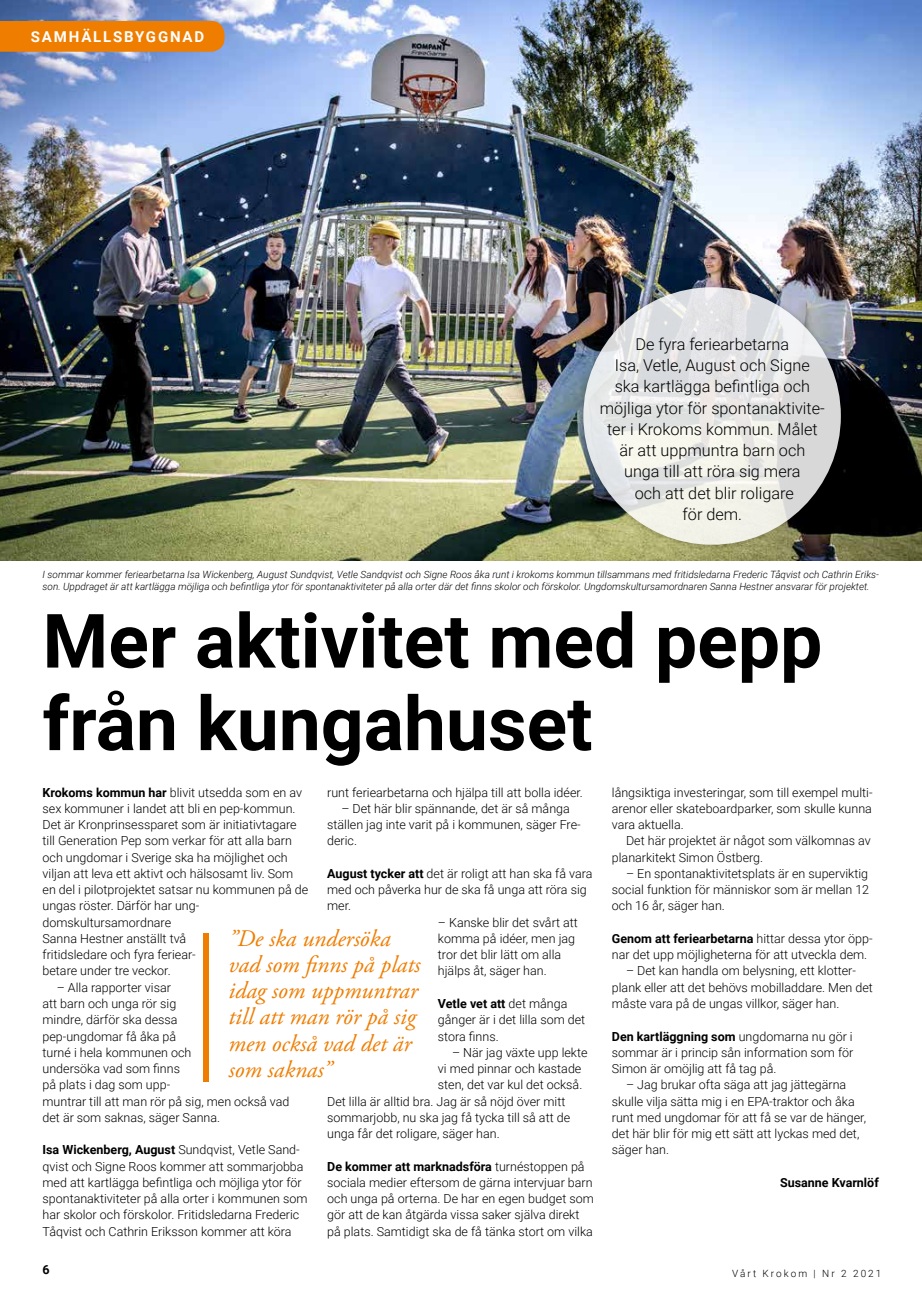
<style>
.page{position:relative;width:922px;height:1312px;background:#fff}
.page>*{position:absolute;margin:0;border:0;box-sizing:border-box;transform-origin:0 0}
.t1{font:700 75px/82.5px "Roboto";color:#000}
.t2{font:italic 23.75px/26.2px "Adobe Garamond Pro";color:#ef7d00}
.t3{font:300 16.25px/21.2px "Roboto";color:#000;text-align:center}
.t4{font:700 15px "Roboto";letter-spacing:.12em;color:#fff}
.t5{font:300 12.5px/16.2px "Roboto";color:#000}
.t6{font:700 12.5px "Roboto";color:#000}
.t7{font:italic 300 10px/12.5px "Roboto";color:#000}
.t8{font:300 10px "Roboto";letter-spacing:.2em;color:#000}
.s1{font-weight:700}
</style>
<div class="page">
<img style="left:0;top:0;width:921px;height:560px">
<div style="left:577px;top:281px;width:269px;height:269px;background:#000;opacity:.3"></div>
<svg style="left:583px;top:287px;width:257px;height:257px;background:#e5e6e4"></svg>
<div style="left:0;top:21px;width:224px;height:31px;background:#ef7d00"></div>
<div style="left:203px;top:932px;width:5px;height:149px;background:#ef7d00"></div>
<p class="t4" style="left:31px;top:26px;width:175px">SAMHÄLLSBYGGNAD</p>
<h3 class="t3" style="left:599px;top:332px;width:226px">De fyra feriearbetarna<br>Isa, Vetle, August och Signe<br>ska kartlägga befintliga och möjliga ytor för spontanaktivite&shy;ter i Krokoms kommun. Målet är att uppmuntra barn och unga till att röra sig mera<br>och att det blir roligare<br>för dem.</h3>
<p class="t7" style="left:43px;top:567px;width:837px">I sommar kommer feriearbetarna Isa Wickenberg, August Sundqvist, Vetle Sandqvist och Signe Roos åka runt i krokoms kommun tillsammans med fritidsledarna Frederic Tåqvist och Cathrin Eriks&shy;son. Uppdraget är att kartlägga möjliga och befintliga ytor för spontanaktiviteter på alla orter där det finns skolor och förskolor. Ungdomskultursamordnaren Sanna Hestner ansvarar för projektet.</p>
<h1 class="t1" style="left:43px;top:596px;width:781px">Mer aktivitet med pepp från kungahuset</h1>
<p class="t5" style="left:327px;top:783px;width:257px">runt feriearbetarna och hjälpa till att bolla idéer.</p>
<p class="t5" style="left:327px;top:799px;width:255px;text-indent:14px">– Det här blir spännande, det är så många ställen jag inte varit på i kommunen, säger Fre&shy;deric.</p>
<p class="t5" style="left:327px;top:864px;width:266px"><span class="s1">August tycker att</span> det är roligt att han ska få vara med och påverka hur de ska få unga att röra sig mer.</p>
<p class="t5" style="left:438px;top:913px;width:141px">– Kanske blir det svårt att komma på idéer, men jag tror det blir lätt om alla hjälps åt, säger han.</p>
<p class="t5" style="left:438px;top:994px;width:149px"><span class="s1">Vetle vet att</span> det många gånger är i det lilla som det stora finns.</p>
<p class="t5" style="left:452px;top:1043px;width:137px">– När jag växte upp lekte</p>
<p class="t5" style="left:438px;top:1059px;width:145px">vi med pinnar och kastade</p>
<p class="t5" style="left:438px;top:1075px;width:146px">sten, det var kul det också.</p>
<p class="t5" style="left:327px;top:1092px;width:239px">Det lilla är alltid bra. Jag är så nöjd över mitt</p>
<p class="t5" style="left:327px;top:1108px;width:244px">sommarjobb, nu ska jag få tycka till så att de</p>
<p class="t5" style="left:327px;top:1124px;width:174px">unga får det roligare, säger han.</p>
<p class="t5" style="left:327px;top:1157px;width:268px"><span class="s1">De kommer att marknadsföra</span> turnéstoppen på sociala medier eftersom de gärna intervjuar barn och unga på orterna. De har en egen budget som gör att de kan åtgärda vissa saker själva direkt på plats. Samtidigt ska de få tänka stort om vilka</p>
<p class="t5" style="left:43px;top:783px;width:267px"><span class="s1">Krokoms kommun har</span> blivit utsedda som en av sex kommuner i landet att bli en pep-kommun.<br>Det är Kronprinsessparet som är initiativtagare till Generation Pep som verkar för att alla barn och ungdomar i Sverige ska ha möjlighet och viljan att leva ett aktivt och hälsosamt liv. Som en del i pilotprojektet satsar nu kommunen på de ungas röster. Därför har ung&shy;domskultursamordnare<br>Sanna Hestner anställt två<br>fritidsledare och fyra feriear-<br>betare under tre veckor.</p>
<p class="t5" style="left:43px;top:978px;width:248px;text-indent:14px">– Alla rapporter visar<br>att barn och unga rör sig<br>mindre, därför ska dessa<br>pep-ungdomar få åka på<br>turné i hela kommunen och<br>undersöka vad som finns<br>på plats i dag som upp-<br>muntrar till att man rör på sig, men också vad det är som saknas, säger Sanna.</p>
<p class="t5" style="left:43px;top:1140px;width:266px"><span class="s1">Isa Wickenberg, August</span> Sundqvist, Vetle Sand&shy;qvist och Signe Roos kommer att sommarjobba med att kartlägga befintliga och möjliga ytor för spontanaktiviteter på alla orter i kommunen som har skolor och förskolor. Fritidsledarna Frederic Tåqvist och Cathrin Eriksson kommer att köra</p>
<h2 class="t2" style="left:228px;top:925px;width:193px">”De ska undersöka vad som finns på plats idag som uppmuntrar till att man rör på sig men också vad det är som saknas”</h2>
<p class="t5" style="left:611px;top:783px;width:262px;text-align:justify">långsiktiga investeringar, som till exempel multi&shy;arenor eller skateboardparker, som skulle kunna vara aktuella.</p>
<p class="t5" style="left:611px;top:832px;width:260px;text-indent:14px">Det här projektet är något som välkomnas av planarkitekt Simon Östberg.</p>
<p class="t5" style="left:611px;top:864px;width:259px;text-align:justify;text-indent:14px">– En spontanaktivitetsplats är en superviktig social funktion för människor som är mellan 12 och 16 år, säger han.</p>
<p class="t5" style="left:611px;top:929px;width:262px"><span class="s1">Genom att feriearbetarna</span> hittar dessa ytor öpp&shy;nar det upp möjligheterna för att utveckla dem.</p>
<p class="t5" style="left:611px;top:962px;width:262px;text-indent:14px">– Det kan handla om belysning, ett klotter&shy;plank eller att det behövs mobilladdare. Men det måste vara på de ungas villkor, säger han.</p>
<p class="t5" style="left:611px;top:1027px;width:243px;text-align:justify"><span class="s1">Den kartläggning som</span> ungdomarna nu gör i sommar är i princip sån information som för Simon är omöjlig att få tag på.</p>
<p class="t5" style="left:611px;top:1075px;width:255px;text-indent:14px">– Jag brukar ofta säga att jag jättegärna skulle vilja sätta mig i en EPA-traktor och åka runt med ungdomar för att få se var de hänger, det här blir för mig ett sätt att lyckas med det, säger han.</p>
<p class="t6" style="left:779px;top:1173px;width:100px">Susanne Kvarnlöf</p>
<p class="t6" style="left:43px;top:1260px;width:9px">6</p>
<p class="t8" style="left:731px;top:1265px;width:151px">Vårt Krokom | Nr 2 2021</p>
</div>
